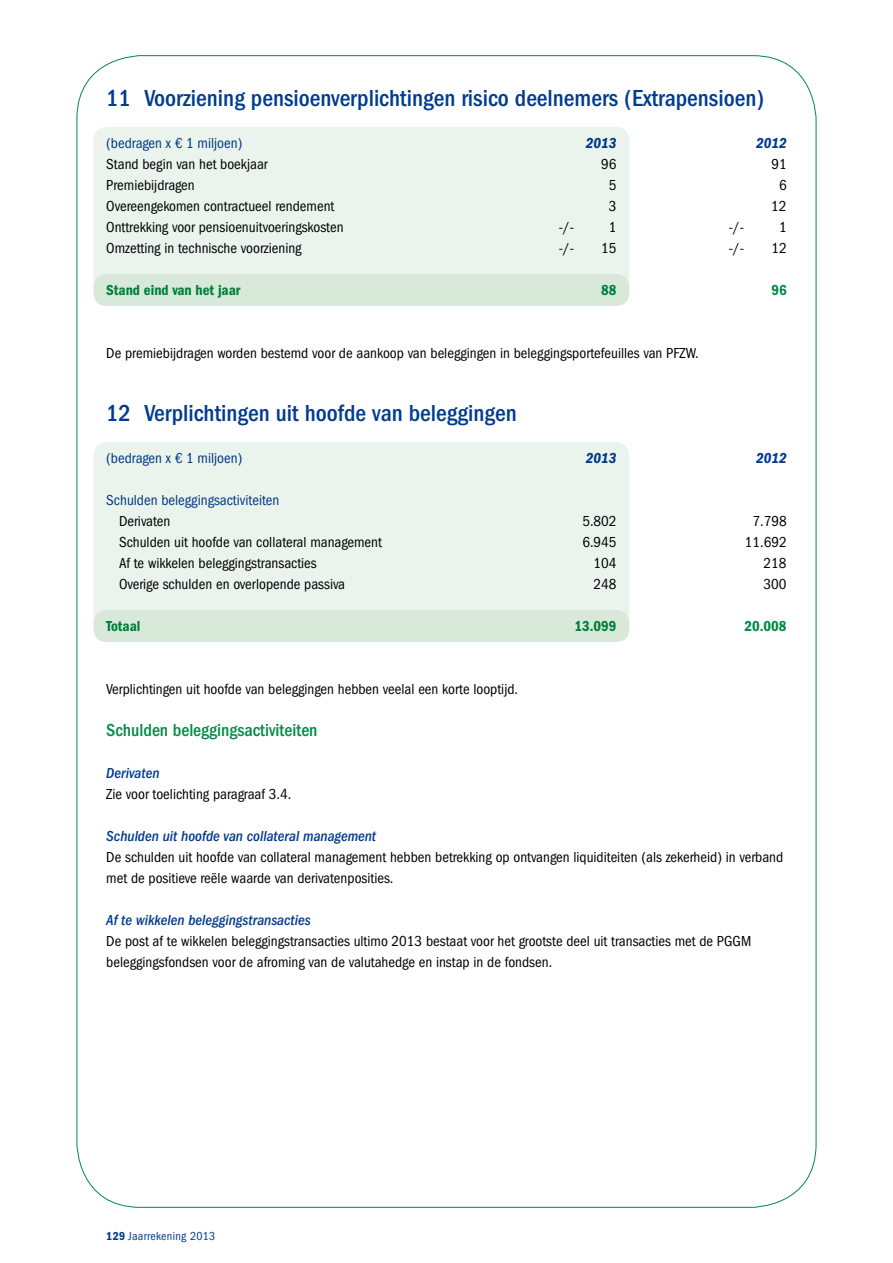
<style>
.page{position:relative;width:893px;height:1263px;background:#fff}
.page>*{position:absolute;margin:0;border:0;box-sizing:border-box;transform-origin:0 0}
.t1{font:500 condensed 24px "ITC Franklin Gothic Std";color:#003b8e}
.t2{font:500 condensed 18px "ITC Franklin Gothic Std";color:#008b45}
.t3{font:condensed 15px/21px "ITC Franklin Gothic Std";color:#000}
.t4{font:italic 500 condensed 15px "ITC Franklin Gothic Std";color:#003b8e}
.t5{font:condensed 15px "ITC Franklin Gothic Std";color:#003b8e}
.t6{font:15px "ITC Franklin Gothic Std Dm Cd";color:#008b45}
.t7{font:15px "ITC Franklin Gothic Std Dm Cd It";color:#003b8e}
.t8{font:condensed 12px "ITC Franklin Gothic Std";letter-spacing:.025em;color:#003b8e}
.s1{font-family:"ITC Franklin Gothic Std Dm Cd";font-stretch:normal}
</style>
<div class="page">
<div style="left:94px;top:127px;width:535px;height:179px;background:#ebf4ec;border-radius:13px"></div>
<div style="left:94px;top:442px;width:535px;height:200px;background:#ebf4ec;border-radius:13px"></div>
<div style="left:94px;top:274px;width:535px;height:32px;background:#d8e9da;border-radius:13px"></div>
<div style="left:94px;top:610px;width:535px;height:32px;background:#d8e9da;border-radius:13px"></div>
<h1 class="t1" style="left:106px;top:84px;width:659px">11 Voorziening pensioenverplichtingen risico deelnemers (Extrapensioen)</h1>
<p class="t5" style="left:106px;top:135px;width:137px">(bedragen x € 1 miljoen)</p>
<p class="t7" style="left:586px;top:135px;width:32px">2013</p>
<p class="t7" style="left:756px;top:135px;width:32px">2012</p>
<p class="t3" style="left:106px;top:154px;width:163px">Stand begin van het boekjaar</p>
<p class="t3" style="left:601px;top:154px;width:17px">96</p>
<p class="t3" style="left:771px;top:154px;width:17px">91</p>
<p class="t3" style="left:106px;top:175px;width:90px">Premiebijdragen</p>
<p class="t3" style="left:609px;top:175px;width:9px">5</p>
<p class="t3" style="left:779px;top:175px;width:9px">6</p>
<p class="t3" style="left:106px;top:196px;width:230px">Overeengekomen contractueel rendement</p>
<p class="t3" style="left:609px;top:196px;width:9px">3</p>
<p class="t3" style="left:771px;top:196px;width:17px">12</p>
<p class="t3" style="left:106px;top:217px;width:239px">Onttrekking voor pensioenuitvoeringskosten</p>
<p class="t3" style="left:559px;top:217px;width:17px">-/-</p>
<p class="t3" style="left:609px;top:217px;width:9px">1</p>
<p class="t3" style="left:729px;top:217px;width:17px">-/-</p>
<p class="t3" style="left:779px;top:217px;width:9px">1</p>
<p class="t3" style="left:106px;top:238px;width:197px">Omzetting in technische voorziening</p>
<p class="t3" style="left:559px;top:238px;width:17px">-/-</p>
<p class="t3" style="left:601px;top:238px;width:17px">15</p>
<p class="t3" style="left:729px;top:238px;width:17px">-/-</p>
<p class="t3" style="left:771px;top:238px;width:17px">12</p>
<p class="t6" style="left:106px;top:281px;width:136px">Stand eind van het jaar</p>
<p class="t6" style="left:601px;top:281px;width:17px">88</p>
<p class="t6" style="left:771px;top:281px;width:17px">96</p>
<p class="t3" style="left:106px;top:343px;width:594px">De premiebijdragen worden bestemd voor de aankoop van beleggingen in beleggingsportefeuilles van PFZW.</p>
<h1 class="t1" style="left:106px;top:399px;width:412px">12 Verplichtingen uit hoofde van beleggingen</h1>
<p class="t5" style="left:106px;top:450px;width:137px">(bedragen x € 1 miljoen)</p>
<p class="t7" style="left:586px;top:450px;width:32px">2013</p>
<p class="t7" style="left:756px;top:450px;width:32px">2012</p>
<p class="t5" style="left:106px;top:492px;width:175px">Schulden beleggingsactiviteiten</p>
<p class="t3" style="left:119px;top:511px;width:53px">Derivaten</p>
<p class="t3" style="left:582px;top:511px;width:36px">5.802</p>
<p class="t3" style="left:752px;top:511px;width:36px">7.798</p>
<p class="t3" style="left:119px;top:532px;width:264px">Schulden uit hoofde van collateral management</p>
<p class="t3" style="left:582px;top:532px;width:36px">6.945</p>
<p class="t3" style="left:745px;top:532px;width:43px">11.692</p>
<p class="t3" style="left:119px;top:553px;width:199px">Af te wikkelen beleggingstransacties</p>
<p class="t3" style="left:594px;top:553px;width:24px">104</p>
<p class="t3" style="left:764px;top:553px;width:24px">218</p>
<p class="t3" style="left:119px;top:574px;width:228px">Overige schulden en overlopende passiva</p>
<p class="t3" style="left:593px;top:574px;width:24px">248</p>
<p class="t3" style="left:764px;top:574px;width:24px">300</p>
<p class="t6" style="left:106px;top:617px;width:36px">Totaal</p>
<p class="t6" style="left:574px;top:617px;width:44px">13.099</p>
<p class="t6" style="left:744px;top:617px;width:44px">20.008</p>
<p class="t3" style="left:106px;top:679px;width:413px">Verplichtingen uit hoofde van beleggingen hebben veelal een korte looptijd.</p>
<p class="t2" style="left:106px;top:720px;width:213px">Schulden beleggingsactiviteiten</p>
<p class="t4" style="left:106px;top:765px;width:55px">Derivaten</p>
<p class="t3" style="left:106px;top:784px;width:187px">Zie voor toelichting paragraaf 3.4.</p>
<p class="t4" style="left:106px;top:828px;width:271px">Schulden uit hoofde van collateral management</p>
<p class="t3" style="left:106px;top:847px;width:678px">De schulden uit hoofde van collateral management hebben betrekking op ontvangen liquiditeiten (als zekerheid) in verband met de positieve reële waarde van derivatenposities.</p>
<p class="t4" style="left:106px;top:912px;width:206px">Af te wikkelen beleggingstransacties</p>
<p class="t3" style="left:106px;top:931px;width:646px">De post af te wikkelen beleggingstransacties ultimo 2013 bestaat voor het grootste deel uit transacties met de PGGM beleggingsfondsen voor de afroming van de valutahedge en instap in de fondsen.</p>
<p class="t8" style="left:106px;top:1229px;width:111px"><span class="s1">129</span> Jaarrekening 2013</p>
</div>
